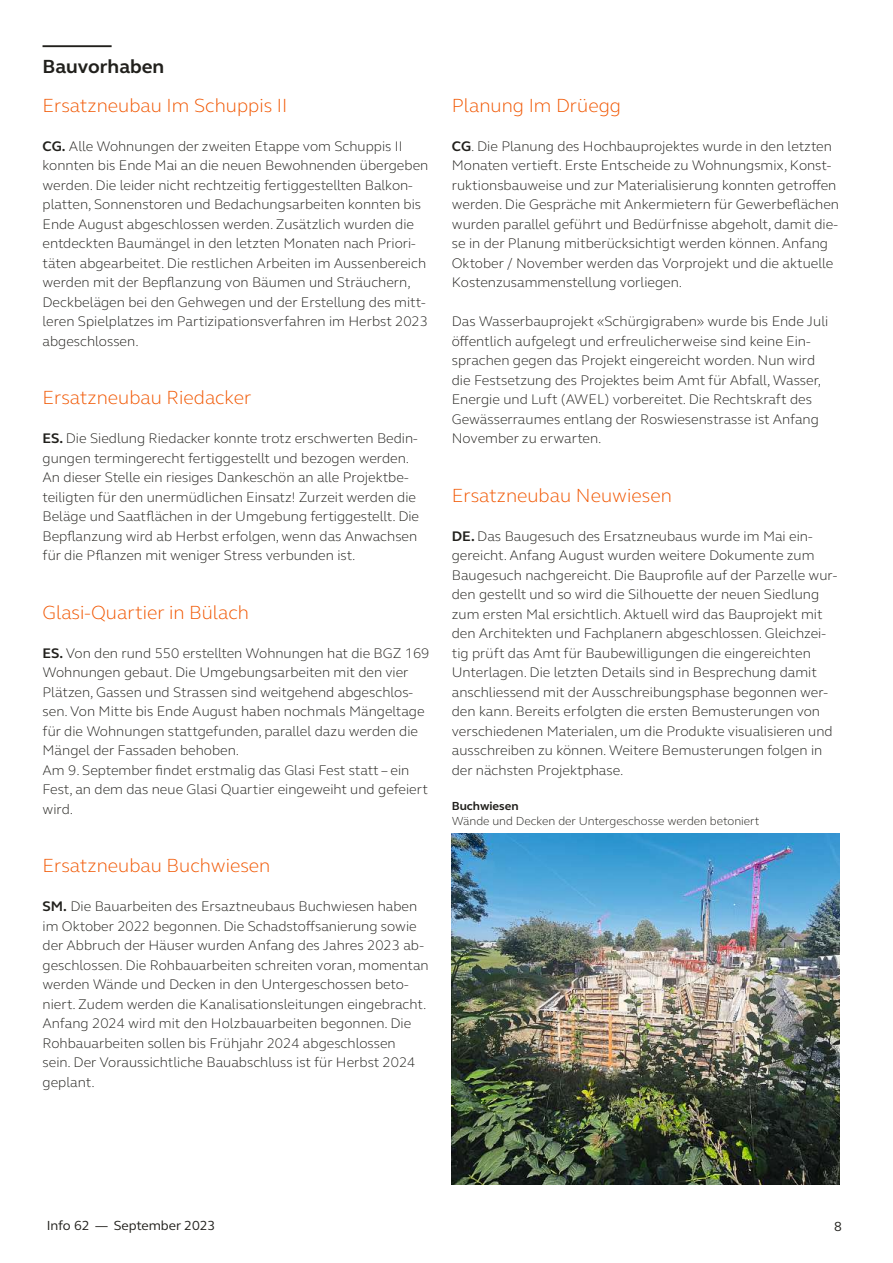
<style>
.page{position:relative;width:893px;height:1263px;background:#fff}
.page>*{position:absolute;margin:0;border:0;box-sizing:border-box;transform-origin:0 0}
.t1{font:300 19.5px "FS Elliot";color:#f15600}
.t2{font:700 19.5px "FS Elliot";color:#21201c}
.t3{font:300 14.25px/19.5px "FS Elliot";color:#21201c}
.t4{font:13.5px "FS Elliot";color:#21201c}
.t5{font:300 12px "FS Elliot";color:#21201c}
.t6{font:700 12px "FS Elliot";color:#21201c}
.s1{font-weight:700}
</style>
<div class="page">
<hr style="left:43px;top:45px;width:69px;height:2px;background:#21201c">
<img style="left:452px;top:833px;width:388px;height:351px">
<h1 class="t2" style="left:43px;top:55px;width:123px">Bauvorhaben</h1>
<h1 class="t1" style="left:43px;top:94px;width:246px">Ersatzneubau Im Schuppis II</h1>
<p class="t3" style="left:43px;top:136px;width:387px"><span class="s1">CG.</span> Alle Wohnungen der zweiten Etappe vom Schuppis II konnten bis Ende Mai an die neuen Bewohnenden übergeben werden. Die leider nicht rechtzeitig fertiggestellten Balkon&shy;platten, Sonnenstoren und Bedachungsarbeiten konnten bis Ende August abgeschlossen werden. Zusätzlich wurden die entdeckten Baumängel in den letzten Monaten nach Priori&shy;täten abgearbeitet. Die restlichen Arbeiten im Aussenbereich werden mit der Bepflanzung von Bäumen und Sträuchern, Deckbelägen bei den Gehwegen und der Erstellung des mitt&shy;leren Spielplatzes im Partizipationsverfahren im Herbst 2023 abgeschlossen.</p>
<h1 class="t1" style="left:43px;top:386px;width:210px">Ersatzneubau Riedacker</h1>
<p class="t3" style="left:43px;top:428px;width:378px"><span class="s1">ES.</span> Die Siedlung Riedacker konnte trotz erschwerten Bedin&shy;gungen termingerecht fertiggestellt und bezogen werden.<br>An dieser Stelle ein riesiges Dankeschön an alle Projektbe&shy;teiligten für den unermüdlichen Einsatz! Zurzeit werden die Beläge und Saatflächen in der Umgebung fertiggestellt. Die Bepflanzung wird ab Herbst erfolgen, wenn das Anwachsen für die Pflanzen mit weniger Stress verbunden ist.</p>
<h1 class="t1" style="left:43px;top:601px;width:208px">Glasi-Quartier in Bülach</h1>
<p class="t3" style="left:43px;top:643px;width:388px"><span class="s1">ES.</span> Von den rund 550 erstellten Wohnungen hat die BGZ 169<br>Wohnungen gebaut. Die Umgebungsarbeiten mit den vier Plätzen, Gassen und Strassen sind weitgehend abgeschlos&shy;sen. Von Mitte bis Ende August haben nochmals Mängeltage für die Wohnungen stattgefunden, parallel dazu werden die Mängel der Fassaden behoben.<br>Am 9. September findet erstmalig das Glasi Fest statt – ein Fest, an dem das neue Glasi Quartier eingeweiht und gefeiert wird.</p>
<h1 class="t1" style="left:43px;top:854px;width:229px">Ersatzneubau Buchwiesen</h1>
<p class="t3" style="left:43px;top:896px;width:388px"><span class="s1">SM.</span> Die Bauarbeiten des Ersaztneubaus Buchwiesen haben im Oktober 2022 begonnen. Die Schadstoffsanierung sowie der Abbruch der Häuser wurden Anfang des Jahres 2023 ab&shy;geschlossen. Die Rohbauarbeiten schreiten voran, momentan werden Wände und Decken in den Untergeschossen beto&shy;niert. Zudem werden die Kanalisationsleitungen eingebracht.<br>Anfang 2024 wird mit den Holzbauarbeiten begonnen. Die Rohbauarbeiten sollen bis Frühjahr 2024 abgeschlossen<br>sein. Der Voraussichtliche Bauabschluss ist für Herbst 2024 geplant.</p>
<h1 class="t1" style="left:452px;top:94px;width:171px">Planung Im Drüegg</h1>
<p class="t3" style="left:452px;top:136px;width:389px"><span class="s1">CG</span>. Die Planung des Hochbauprojektes wurde in den letzten Monaten vertieft. Erste Entscheide zu Wohnungsmix, Konst&shy;ruktionsbauweise und zur Materialisierung konnten getroffen werden. Die Gespräche mit Ankermietern für Gewerbeflächen wurden parallel geführt und Bedürfnisse abgeholt, damit die&shy;se in der Planung mitberücksichtigt werden können. Anfang Oktober / November werden das Vorprojekt und die aktuelle Kostenzusammenstellung vorliegen.</p>
<p class="t3" style="left:452px;top:311px;width:378px">Das Wasserbauprojekt «Schürgigraben» wurde bis Ende Juli öffentlich aufgelegt und erfreulicherweise sind keine Ein&shy;sprachen gegen das Projekt eingereicht worden. Nun wird die Festsetzung des Projektes beim Amt für Abfall, Wasser, Energie und Luft (AWEL) vorbereitet. Die Rechtskraft des Gewässerraumes entlang der Roswiesenstrasse ist Anfang November zu erwarten.</p>
<h1 class="t1" style="left:452px;top:484px;width:221px">Ersatzneubau Neuwiesen</h1>
<p class="t3" style="left:452px;top:526px;width:387px"><span class="s1">DE.</span> Das Baugesuch des Ersatzneubaus wurde im Mai ein&shy;gereicht. Anfang August wurden weitere Dokumente zum Baugesuch nachgereicht. Die Bauprofile auf der Parzelle wur&shy;den gestellt und so wird die Silhouette der neuen Siedlung zum ersten Mal ersichtlich. Aktuell wird das Bauprojekt mit den Architekten und Fachplanern abgeschlossen. Gleichzei&shy;tig prüft das Amt für Baubewilligungen die eingereichten Unterlagen. Die letzten Details sind in Besprechung damit anschliessend mit der Ausschreibungsphase begonnen wer&shy;den kann. Bereits erfolgten die ersten Bemusterungen von verschiedenen Materialen, um die Produkte visualisieren und ausschreiben zu können. Weitere Bemusterungen folgen in der nächsten Projektphase.</p>
<p class="t6" style="left:452px;top:798px;width:68px">Buchwiesen</p>
<p class="t5" style="left:452px;top:813px;width:309px">Wände und Decken der Untergeschosse werden betoniert</p>
<p class="t4" style="left:47px;top:1217px;width:170px">Info 62 — September 2023</p>
<p class="t4" style="left:834px;top:1217px;width:9px">8</p>
</div>
